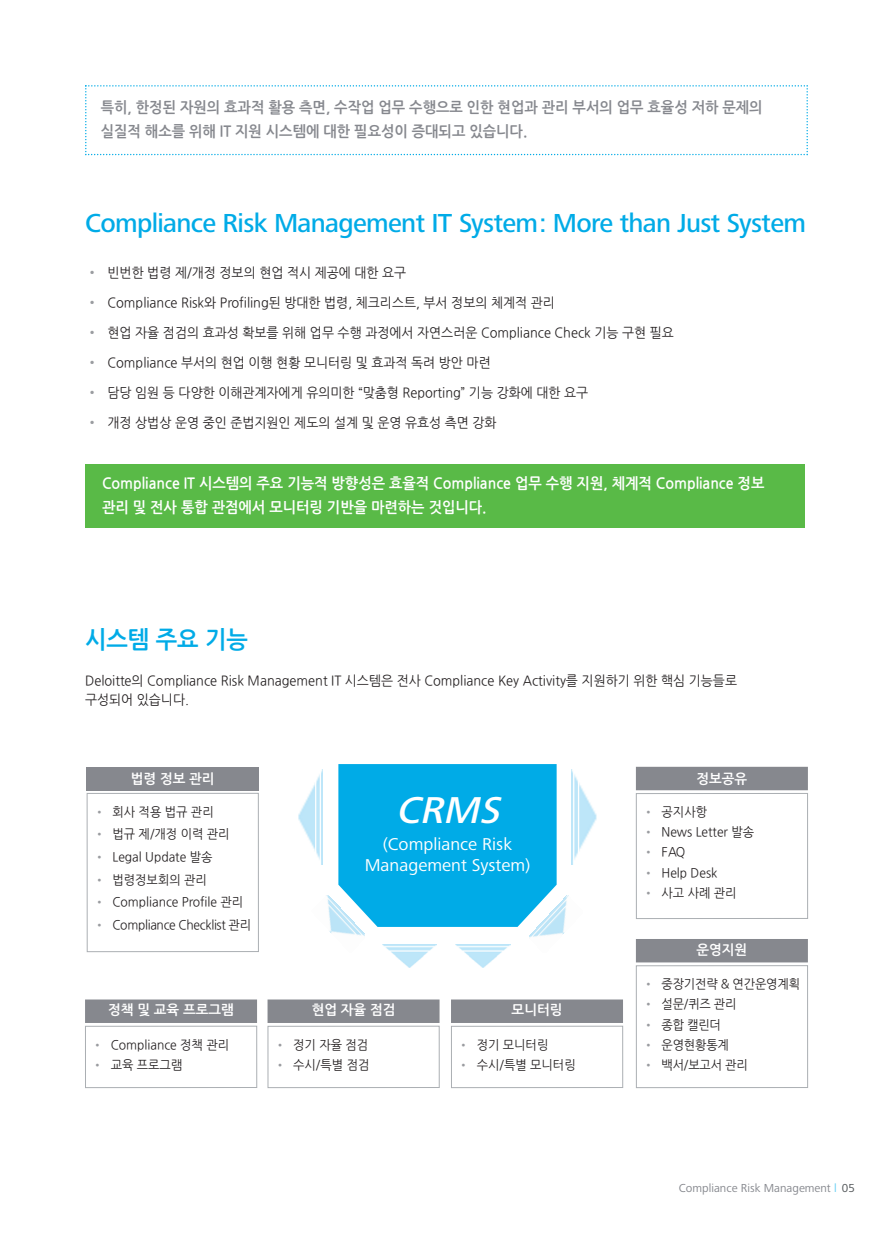
<style>
.page{position:relative;width:893px;height:1234px;background:#fff}
.page>*{position:absolute;margin:0;border:0;box-sizing:border-box;transform-origin:0 0}
.t1{font:italic 500 38.7px "Frutiger Next Pro";color:#fff}
.t2{font:500 27px "Frutiger Next Pro";letter-spacing:-.025em;color:#00abe7}
.t3{font:24px "Nanum Gothic OTF Bold";color:#00abe7;scale:.95 1}
.t4{font:17.7px/21px "Frutiger Next Pro";color:#fff;text-align:center}
.t5{font:15px/24px "Nanum Gothic OTF Bold";color:#fff;scale:.95 1}
.t6{font:15px/24px "Nanum Gothic OTF Bold";color:#86888e;scale:.95 1}
.t7{font:13.5px/19.5px "Nanum Gothic OTF";color:#231f20;scale:.95 1}
.t8{font:13.5px "Nanum Gothic OTF Bold";color:#fff}
.t9{font:12.75px "Nanum Gothic OTF";color:#231f20;scale:.95 1}
.t10{font:12.75px "Nanum Gothic OTF";letter-spacing:-.025em;color:#231f20;scale:.95 1}
.t11{font:12px "Frutiger Next Pro";color:#86888e}
.s1{font-size:15px;color:#9a9ca0}
.s2{color:#9a9ca0}
.s3{color:#63cdf3}
.s4{color:#525659}
</style>
<div class="page">
<div style="left:338px;top:764px;width:219px;height:162px;background:#00abe7"></div>
<div style="left:87px;top:766px;width:172px;height:24px;background:#86888e"></div>
<div style="left:87px;top:792px;width:172px;height:159px;border:1px solid #abafb3"></div>
<div style="left:85px;top:999px;width:172px;height:23px;background:#86888e"></div>
<div style="left:85px;top:1025px;width:172px;height:62px;border:1px solid #abafb3"></div>
<div style="left:268px;top:999px;width:172px;height:23px;background:#86888e"></div>
<div style="left:268px;top:1025px;width:172px;height:62px;border:1px solid #abafb3"></div>
<div style="left:451px;top:999px;width:172px;height:23px;background:#86888e"></div>
<div style="left:451px;top:1025px;width:172px;height:62px;border:1px solid #abafb3"></div>
<div style="left:636px;top:766px;width:172px;height:24px;background:#86888e"></div>
<div style="left:636px;top:792px;width:172px;height:126px;border:1px solid #abafb3"></div>
<div style="left:636px;top:938px;width:172px;height:24px;background:#86888e"></div>
<div style="left:636px;top:965px;width:172px;height:122px;border:1px solid #abafb3"></div>
<img style="left:298px;top:769px;width:25px;height:95px">
<img style="left:571px;top:769px;width:25px;height:95px">
<img style="left:326px;top:894px;width:39px;height:42px">
<img style="left:529px;top:895px;width:40px;height:43px">
<img style="left:382px;top:944px;width:55px;height:23px">
<img style="left:456px;top:944px;width:54px;height:23px">
<div style="left:85px;top:464px;width:720px;height:63px;background:#59ba47"></div>
<svg style="left:85px;top:85px;width:723px;height:70px"></svg>
<p class="t6" style="left:101px;top:96px;width:698px">특히, 한정된 자원의 효과적 활용 측면, 수작업 업무 수행으로 인한 현업과 관리 부서의 업무 효율성 저하 문제의 실질적 해소를 위해 IT 지원 시스템에 대한 필요성이 증대되고 있습니다.</p>
<h2 class="t2" style="left:85px;top:214px;width:722px">Compliance Risk Management IT System: More than Just System</h2>
<p class="t7" style="left:85px;top:262px;width:340px"><span class="s1">•</span> 빈번한 법령 제/개정 정보의 현업 적시 제공에 대한 요구</p>
<p class="t7" style="left:85px;top:292px;width:496px"><span class="s1">•</span> Compliance Risk와 Profiling된 방대한 법령, 체크리스트, 부서 정보의 체계적 관리</p>
<p class="t7" style="left:85px;top:322px;width:621px"><span class="s1">•</span> 현업 자율 점검의 효과성 확보를 위해 업무 수행 과정에서 자연스러운 Compliance Check 기능 구현 필요</p>
<p class="t7" style="left:85px;top:352px;width:429px"><span class="s1">•</span> Compliance 부서의 현업 이행 현황 모니터링 및 효과적 독려 방안 마련</p>
<p class="t7" style="left:85px;top:382px;width:531px"><span class="s1">•</span> 담당 임원 등 다양한 이해관계자에게 유의미한 “맞춤형 Reporting” 기능 강화에 대한 요구</p>
<p class="t7" style="left:85px;top:412px;width:435px"><span class="s1">•</span> 개정 상법상 운영 중인 준법지원인 제도의 설계 및 운영 유효성 측면 강화</p>
<p class="t5" style="left:102px;top:472px;width:699px">Compliance IT 시스템의 주요 기능적 방향성은 효율적 Compliance 업무 수행 지원, 체계적 Compliance 정보 관리 및 전사 통합 관점에서 모니터링 기반을 마련하는 것입니다.</p>
<h3 class="t3" style="left:85px;top:626px;width:173px">시스템 주요 기능</h3>
<p class="t7" style="left:85px;top:670px;width:688px">Deloitte의 Compliance Risk Management IT 시스템은 전사 Compliance Key Activity를 지원하기 위한 핵심 기능들로 구성되어 있습니다.</p>
<p class="t8" style="left:131px;top:771px;width:85px">법령 정보 관리</p>
<p class="t8" style="left:696px;top:771px;width:52px">정보공유</p>
<p class="t9" style="left:93px;top:804px;width:128px"><span class="s2">•</span> 회사 적용 법규 관리</p>
<p class="t9" style="left:93px;top:826px;width:145px"><span class="s2">•</span> 법규 제/개정 이력 관리</p>
<p class="t9" style="left:93px;top:849px;width:127px"><span class="s2">•</span> Legal Update 발송</p>
<p class="t9" style="left:93px;top:871px;width:121px"><span class="s2">•</span> 법령정보회의 관리</p>
<p class="t9" style="left:93px;top:894px;width:159px"><span class="s2">•</span> Compliance Profile 관리</p>
<p class="t10" style="left:93px;top:916px;width:168px"><span class="s2">•</span> Compliance Checklist 관리</p>
<h1 class="t1" style="left:396px;top:796px;width:112px">CRMS</h1>
<h3 class="t4" style="left:365px;top:835px;width:167px">(Compliance Risk<br>Management System)</h3>
<p class="t9" style="left:642px;top:804px;width:70px"><span class="s2">•</span> 공지사항</p>
<p class="t9" style="left:642px;top:824px;width:119px"><span class="s2">•</span> News Letter 발송</p>
<p class="t9" style="left:642px;top:844px;width:47px"><span class="s2">•</span> FAQ</p>
<p class="t9" style="left:642px;top:864px;width:80px"><span class="s2">•</span> Help Desk</p>
<p class="t9" style="left:642px;top:885px;width:101px"><span class="s2">•</span> 사고 사례 관리</p>
<p class="t8" style="left:696px;top:942px;width:52px">운영지원</p>
<p class="t8" style="left:108px;top:1002px;width:127px">정책 및 교육 프로그램</p>
<p class="t9" style="left:92px;top:1036px;width:146px"><span class="s2">•</span> Compliance 정책 관리</p>
<p class="t9" style="left:92px;top:1056px;width:97px"><span class="s2">•</span> 교육 프로그램</p>
<p class="t8" style="left:312px;top:1002px;width:85px">현업 자율 점검</p>
<p class="t9" style="left:274px;top:1036px;width:101px"><span class="s2">•</span> 정기 자율 점검</p>
<p class="t9" style="left:274px;top:1056px;width:102px"><span class="s2">•</span> 수시/특별 점검</p>
<p class="t8" style="left:512px;top:1002px;width:52px">모니터링</p>
<p class="t9" style="left:458px;top:1036px;width:97px"><span class="s2">•</span> 정기 모니터링</p>
<p class="t9" style="left:458px;top:1056px;width:126px"><span class="s2">•</span> 수시/특별 모니터링</p>
<p class="t9" style="left:642px;top:976px;width:167px"><span class="s2">•</span> 중장기전략 &amp; 연간운영계획</p>
<p class="t9" style="left:642px;top:996px;width:101px"><span class="s2">•</span> 설문/퀴즈 관리</p>
<p class="t9" style="left:642px;top:1016px;width:84px"><span class="s2">•</span> 종합 캘린더</p>
<p class="t9" style="left:642px;top:1036px;width:93px"><span class="s2">•</span> 운영현황통계</p>
<p class="t9" style="left:642px;top:1057px;width:112px"><span class="s2">•</span> 백서/보고서 관리</p>
<p class="t11" style="left:679px;top:1183px;width:178px">Compliance Risk Management <span class="s3">l</span> <span class="s4">05</span></p>
</div>
